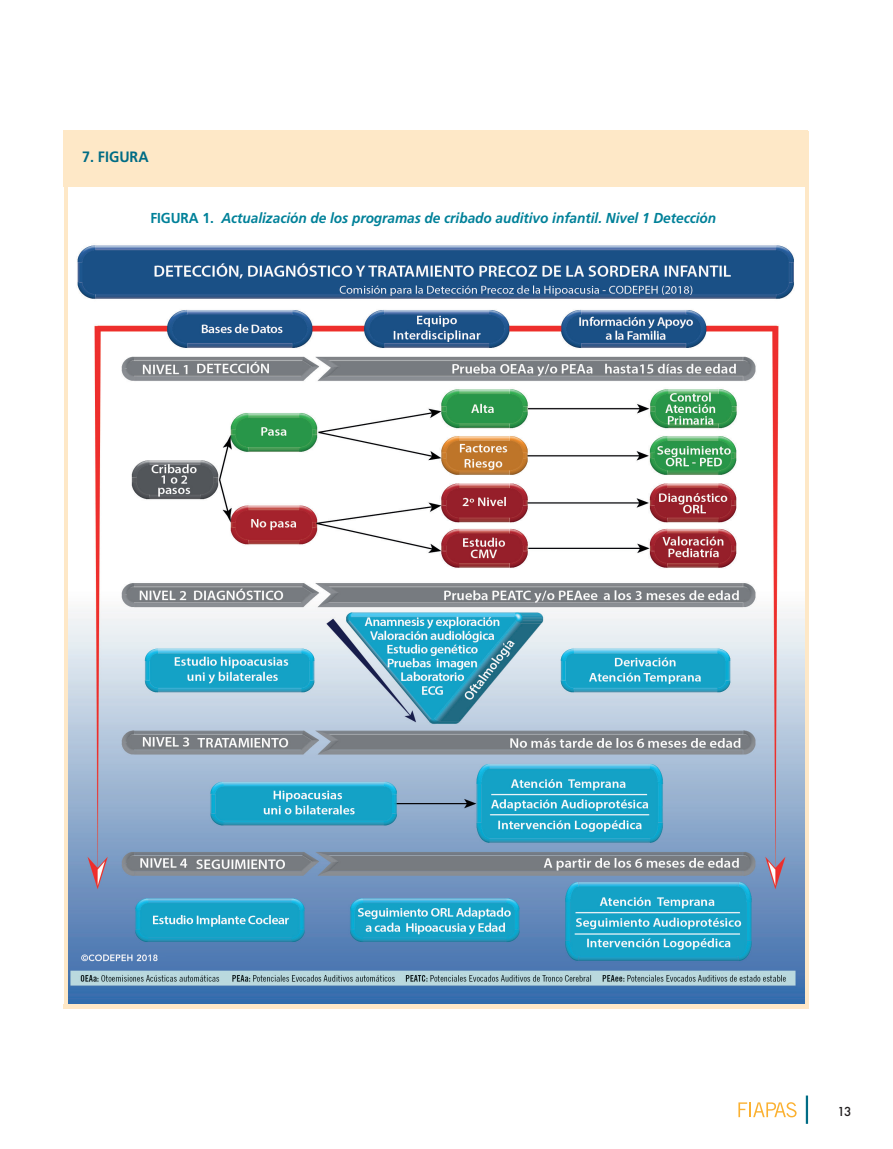
<style>
.page{position:relative;width:893px;height:1149px;background:#fff}
.page>*{position:absolute;margin:0;border:0;box-sizing:border-box;transform-origin:0 0}
.t1{font:700 15px "Frutiger LT Std";color:#006c85;scale:.95 1}
.t2{font:italic 700 14.4px "Frutiger LT Std";letter-spacing:-.005em;color:#008199;scale:.95 1}
.t3{font:500 12px "Futura";color:#231f20}
.s1{font-style:normal}
</style>
<div class="page">
<svg style="left:738px;top:1102px;width:59px;height:14px"></svg>
<hr style="left:806px;top:1095px;width:2px;height:28px;background:#006c85">
<img style="left:68px;top:245px;width:737px;height:759px">
<div style="left:64px;top:131px;width:744px;height:56px;background:#fee8c7"></div>
<hr style="left:64px;top:131px;width:4px;height:877px;background:#fee8c7">
<hr style="left:805px;top:131px;width:3px;height:877px;background:#fee8c7">
<hr style="left:64px;top:1004px;width:744px;height:4px;background:#fee8c7">
<p class="t1" style="left:82px;top:148px;width:72px">7. FIGURA</p>
<p class="t2" style="left:150px;top:209px;width:597px"><span class="s1">FIGURA 1.</span> Actualización de los programas de cribado auditivo infantil. Nivel 1 Detección</p>
<p class="t3" style="left:838px;top:1103px;width:15px">13</p>
</div>
